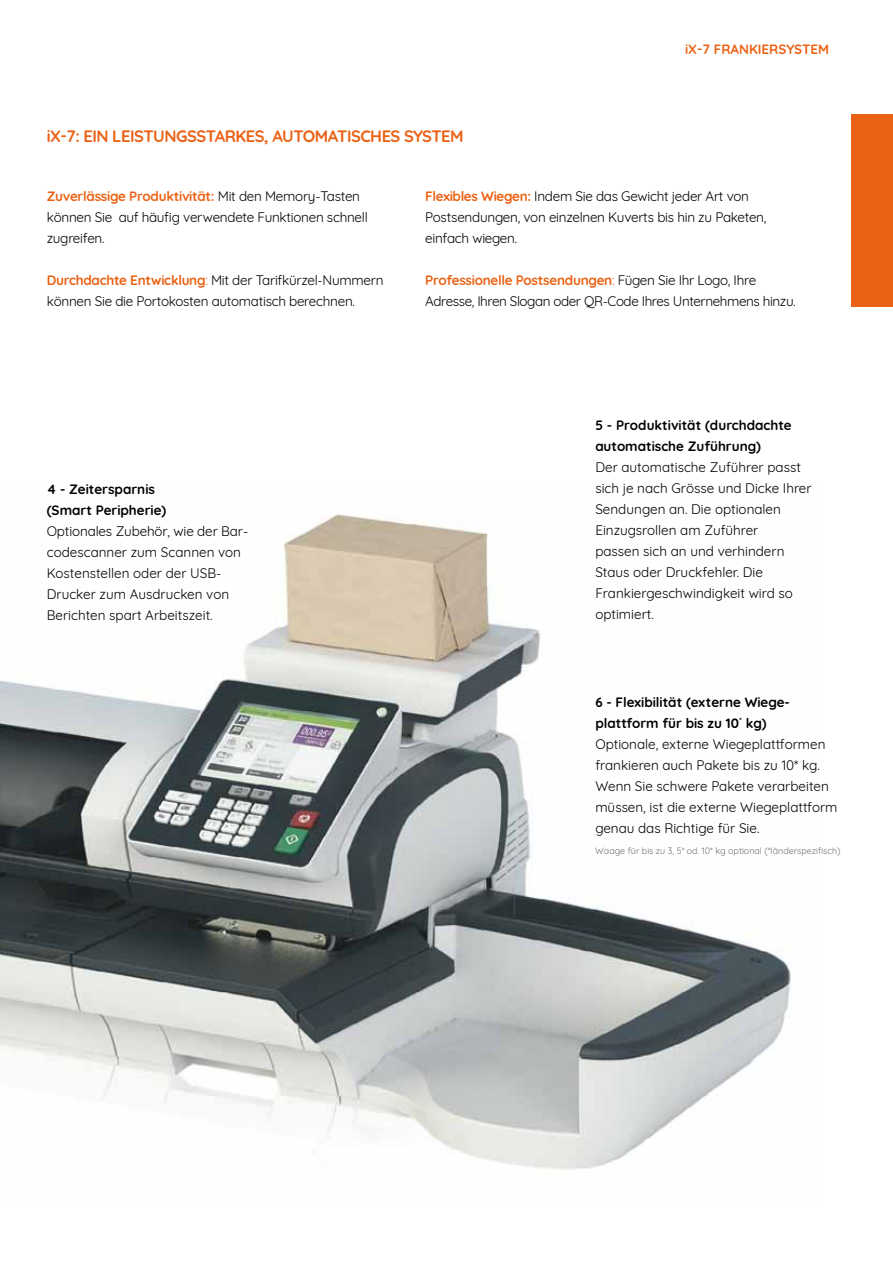
<style>
.page{position:relative;width:893px;height:1263px;background:#fff}
.page>*{position:absolute;margin:0;border:0;box-sizing:border-box;transform-origin:0 0}
.t1{font:700 16.5px "Quicksand";letter-spacing:-.03em;color:#ea6215}
.t2{font:13.5px/21px "Quicksand";color:#000}
.t3{font:13.5px/21px "Quicksand";letter-spacing:-.02em;color:#000}
.t4{font:13.5px/21px "Quicksand";letter-spacing:-.03em;color:#000}
.t5{font:700 13.5px/21px "Quicksand";color:#000}
.t6{font:700 13.5px "Quicksand";color:#ea6215}
.t7{font:9px "Quicksand";color:#707172}
.s1{font-weight:700;color:#ea6215}
.s2{color:#ea6215}
.s3{font-weight:700}
</style>
<div class="page">
<img style="left:0;top:514px;width:791px;height:656px">
<div style="left:852px;top:114px;width:41px;height:192px;background:#ea6215"></div>
<p class="t1" style="left:47px;top:123px;width:84px">iX-7: Ein leist</p>
<p class="t1" style="left:153px;top:123px;width:22px">ungsstarkes</p>
<p class="t1" style="left:264px;top:123px;width:40px">, automatis</p>
<p class="t1" style="left:360px;top:123px;width:64px">ches System</p>
<p class="t6" style="left:685px;top:38px;width:146px">iX-7 FRANKIERSYSTEM</p>
<p class="t3" style="left:47px;top:184px;width:323px"><span class="s1">Zuverlässige Produktivität:</span> Mit den Memory-Tasten können Sie auf häufig verwendete Funktionen schnell zugreifen.</p>
<p class="t3" style="left:47px;top:268px;width:338px"><span class="s1">Durchdachte Entwicklung</span><span class="s2">:</span> Mit der Tarifkürzel-Nummern können Sie die Portokosten automatisch berechnen.</p>
<p class="t3" style="left:425px;top:184px;width:343px"><span class="s1">Flexibles Wiegen:</span> Indem Sie das Gewicht jeder Art von<br>Postsendungen, von einzelnen Kuverts bis hin zu Paketen, einfach wiegen.</p>
<p class="t4" style="left:425px;top:268px;width:372px"><span class="s1">Professionelle Postsendungen</span><span class="s2">:</span> Fügen Sie Ihr Logo, Ihre<br>Adresse, Ihren Slogan oder QR-Code Ihres Unternehmens hinzu.</p>
<p class="t5" style="left:47px;top:477px;width:121px">4 - Zeitersparnis (Smart Peripherie)</p>
<p class="t2" style="left:47px;top:519px;width:203px">Optionales Zubehör, wie der Bar&shy;codescanner zum Scannen von<br>Kostenstellen oder der USB-<br>Drucker zum Ausdrucken von<br>Berichten spart Arbeitszeit.</p>
<p class="t5" style="left:595px;top:414px;width:198px">5 - Produktivität (durchdachte automatische Zuführung)</p>
<p class="t2" style="left:595px;top:456px;width:218px">Der automatische Zuführer passt sich je nach Grösse und Dicke Ihrer<br>Sendungen an. Die optionalen<br>Einzugsrollen am Zuführer<br>passen sich an und verhindern<br>Staus oder Druckfehler. Die<br>Frankiergeschwindigkeit wird so optimiert.</p>
<p class="t2" style="left:595px;top:690px;width:244px"><span class="s3">6 - Flexibilität (externe Wiege&shy;plattform für bis zu 10</span><sup>*</sup> <span class="s3">kg)<br></span>Optionale, externe Wiegeplattformen frankieren auch Pakete bis zu 10* kg.<br>Wenn Sie schwere Pakete verarbeiten müssen, ist die externe Wiegeplattform genau das Richtige für Sie.</p>
<p class="t7" style="left:595px;top:844px;width:247px">Waage für bis zu 3, 5* od. 10* kg optional (*länderspezifisch)</p>
</div>
